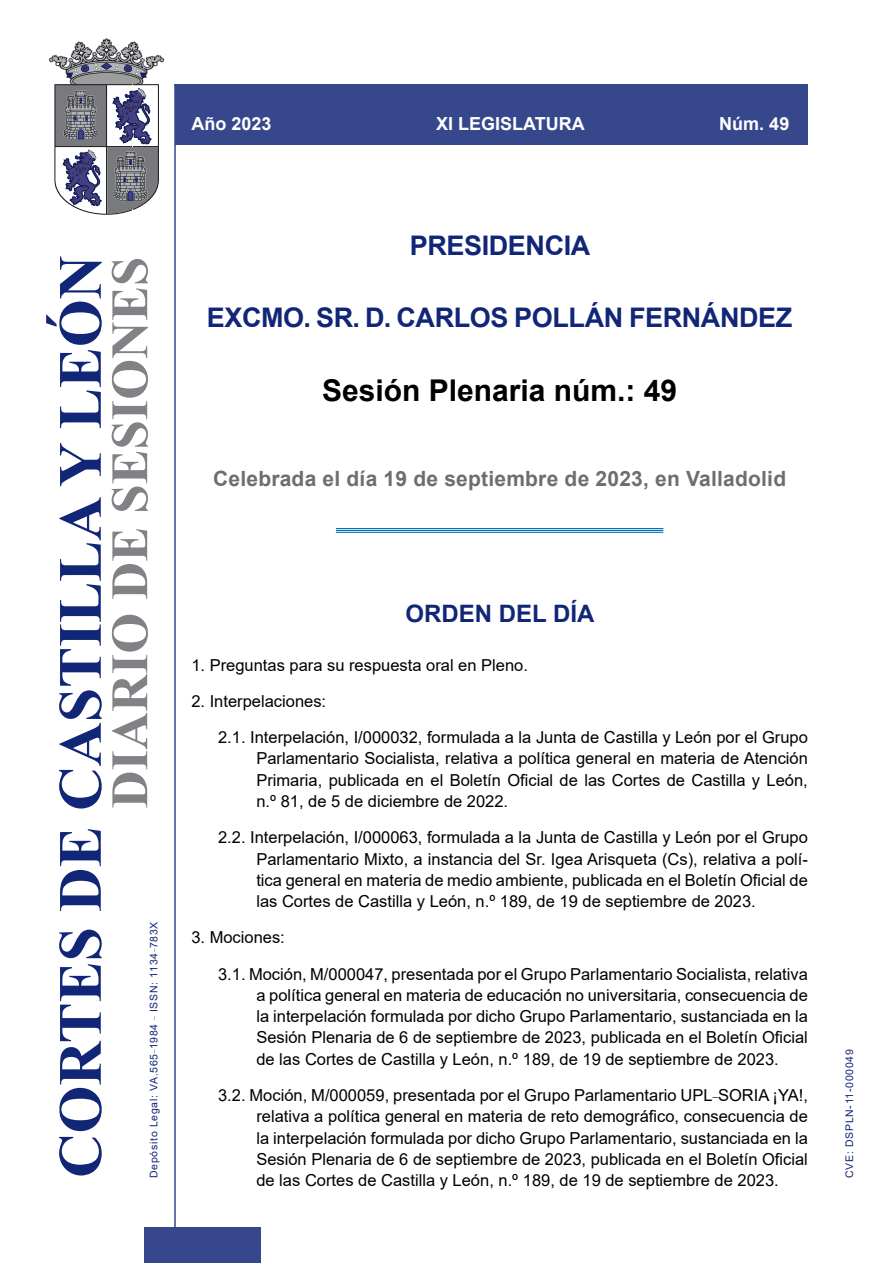
<style>
.page{position:relative;width:893px;height:1263px;background:#fff}
.page>*{position:absolute;margin:0;border:0;box-sizing:border-box;transform-origin:0 0}
.Sesion{font:700 30px "Arial";color:#000}
.PresidentePleno{font:700 27px "Arial";letter-spacing:-.015em;color:#122678}
.OrdenDiaTitulo{font:700 24px "Arial";color:#122678}
.Celebracion{font:700 21px "Arial";letter-spacing:.01em;color:#6d6e71}
.Numero{font:700 18px "Arial";color:#fff}
.OrdenDiaSubPunto{font:16.5px/21.3px "Arial";color:#000;text-align:justify}
.OrdenDiaPUnto{font:16.5px "Arial";color:#000}
.t1{font:10.5px "Arial";letter-spacing:.065em;color:#122678}
</style>
<div class="page">
<hr style="left:174px;top:84px;width:2px;height:1179px;background:#36478c">
<div style="left:144px;top:1227px;width:117px;height:36px;background:#36478c"></div>
<hr style="left:174px;top:84px;width:634px;height:1px;background:#36478c">
<div style="left:175px;top:85px;width:633px;height:60px;background:#36478c"></div>
<svg style="left:49px;top:38px;width:115px;height:177px"></svg>
<hr style="left:336px;top:528px;width:327px;height:1px;background:#0072bc">
<hr style="left:336px;top:530px;width:327px;height:1px;background:#0072bc">
<hr style="left:336px;top:532px;width:327px;height:1px;background:#0072bc">
<svg style="left:46px;top:256px;width:56px;height:919px"></svg>
<svg style="left:112px;top:259px;width:36px;height:549px"></svg>
<p class="Numero" style="left:191px;top:111px;width:82px">Año 2023</p>
<p class="Numero" style="left:436px;top:111px;width:150px">XI LEGISLATURA</p>
<p class="Numero" style="left:719px;top:111px;width:72px">Núm. 49</p>
<p class="PresidentePleno" style="left:410px;top:227px;width:182px">PRESIDENCIA</p>
<p class="PresidentePleno" style="left:207px;top:299px;width:587px">EXCMO. SR. D. CARLOS POLLÁN FERNÁNDEZ</p>
<p class="Sesion" style="left:322px;top:370px;width:357px">Sesión Plenaria núm.: 49</p>
<p class="Celebracion" style="left:213px;top:464px;width:574px">Celebrada el día 19 de septiembre de 2023, en Valladolid</p>
<p class="t1" style="left:146px;top:1178px;width:258px;rotate:-90deg">Depósito Legal: VA.565<sup>_</sup>1984 <sup>_</sup> ISSN: 1134<sup>_</sup>783X</p>
<p class="OrdenDiaTitulo" style="left:406px;top:597px;width:190px">ORDEN DEL DÍA</p>
<p class="OrdenDiaPUnto" style="left:191px;top:654px;width:338px">1. Preguntas para su respuesta oral en Pleno.</p>
<p class="OrdenDiaPUnto" style="left:191px;top:690px;width:136px">2. Interpelaciones:</p>
<p class="OrdenDiaSubPunto" style="left:256px;top:726px;width:553px;text-indent:-38px">2.1. Interpelación, I/000032, formulada a la Junta de Castilla y León por el Grupo Parlamentario Socialista, relativa a política general en materia de Atención Primaria, publicada en el Boletín Oficial de las Cortes de Castilla y León, n.º 81, de 5 de diciembre de 2022.</p>
<p class="OrdenDiaSubPunto" style="left:256px;top:827px;width:553px;text-indent:-38px">2.2. Interpelación, I/000063, formulada a la Junta de Castilla y León por el Grupo Parlamentario Mixto, a instancia del Sr. Igea Arisqueta (Cs), relativa a polí&shy;tica general en materia de medio ambiente, publicada en el Boletín Oficial de las Cortes de Castilla y León, n.º 189, de 19 de septiembre de 2023.</p>
<p class="OrdenDiaPUnto" style="left:191px;top:926px;width:95px">3. Mociones:</p>
<p class="OrdenDiaSubPunto" style="left:256px;top:963px;width:553px;text-indent:-38px">3.1. Moción, M/000047, presentada por el Grupo Parlamentario Socialista, relativa a política general en materia de educación no universitaria, consecuencia de la interpelación formulada por dicho Grupo Parlamentario, sustanciada en la Sesión Plenaria de 6 de septiembre de 2023, publicada en el Boletín Oficial de las Cortes de Castilla y León, n.º 189, de 19 de septiembre de 2023.</p>
<p class="OrdenDiaSubPunto" style="left:256px;top:1084px;width:553px;text-indent:-38px">3.2. Moción, M/000059, presentada por el Grupo Parlamentario UPL<sup>_</sup>SORIA ¡YA!, relativa a política general en materia de reto demográfico, consecuencia de la interpelación formulada por dicho Grupo Parlamentario, sustanciada en la Sesión Plenaria de 6 de septiembre de 2023, publicada en el Boletín Oficial de las Cortes de Castilla y León, n.º 189, de 19 de septiembre de 2023.</p>
<p class="t1" style="left:842px;top:1178px;width:130px;rotate:-90deg">CVE: DSPLN-11-000049</p>
</div>
